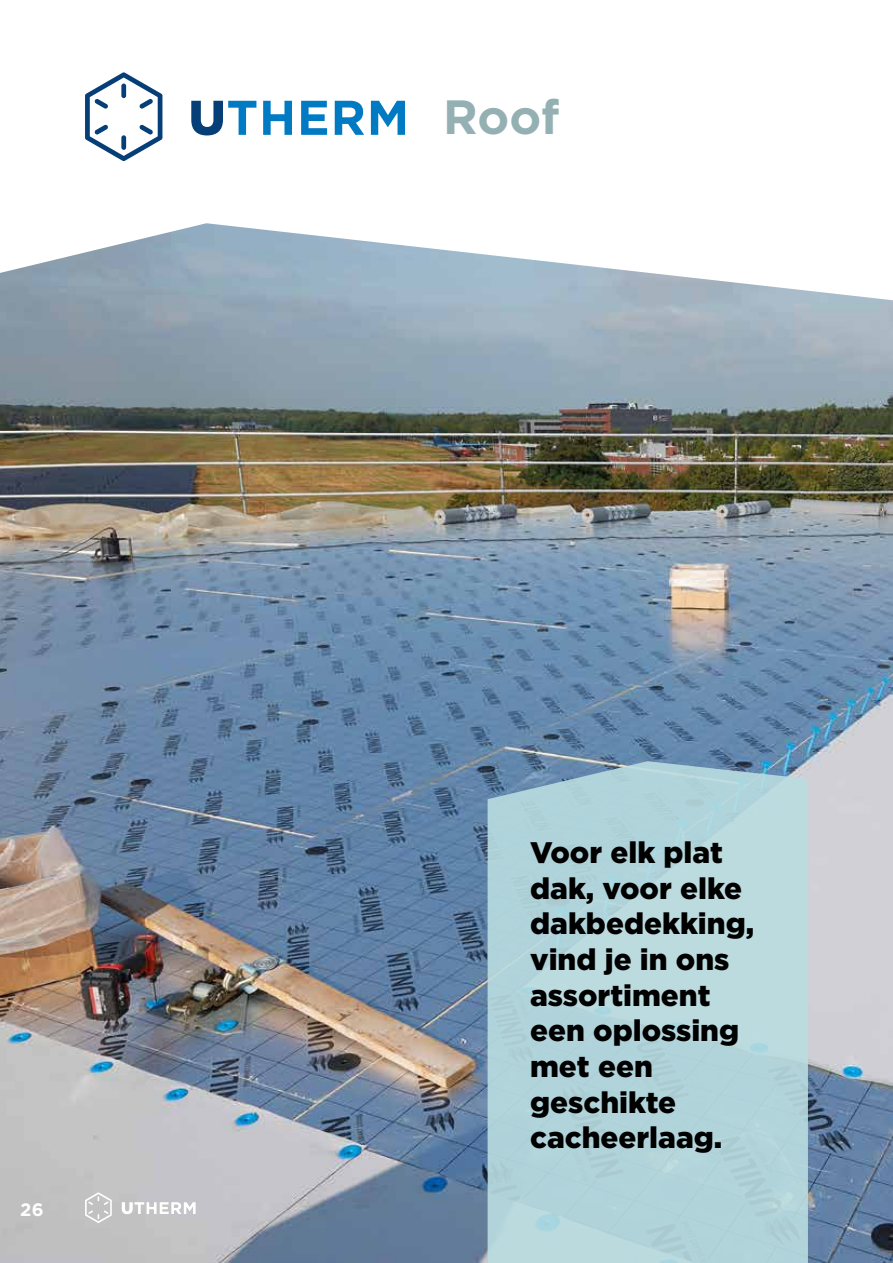
<style>
.page{position:relative;width:893px;height:1263px;background:#fff}
.page>*{position:absolute;margin:0;border:0;box-sizing:border-box;transform-origin:0 0}
.t1{font:700 48px "Gotham";color:#95b0b3}
.t2{font:900 29.7px/35.7px "Gotham";color:#000}
.t3{font:700 18px "Gotham";color:#fff}
</style>
<div class="page">
<img style="left:0;top:300px;width:893px;height:963px">
<svg style="left:488px;top:761px;width:320px;height:502px;background:#b0d2d9"></svg>
<svg style="left:0;top:94px;width:890px;height:206px"></svg>
<svg style="left:191px;top:101px;width:65px;height:34px"></svg>
<svg style="left:263px;top:101px;width:29px;height:34px"></svg>
<svg style="left:301px;top:101px;width:26px;height:34px"></svg>
<svg style="left:335px;top:101px;width:29px;height:34px"></svg>
<svg style="left:371px;top:101px;width:34px;height:34px"></svg>
<svg style="left:85px;top:72px;width:77px;height:89px"></svg>
<svg style="left:122px;top:1202px;width:74px;height:12px"></svg>
<svg style="left:85px;top:1192px;width:27px;height:31px"></svg>
<p class="t3" style="left:20px;top:1198px;width:25px">26</p>
<h1 class="t1" style="left:443px;top:86px;width:118px">Roof</h1>
<p class="t2" style="left:530px;top:834px;width:226px">Voor elk plat dak, voor elke dakbedekking, vind je in ons assortiment een oplossing met een geschikte cacheerlaag.</p>
</div>
